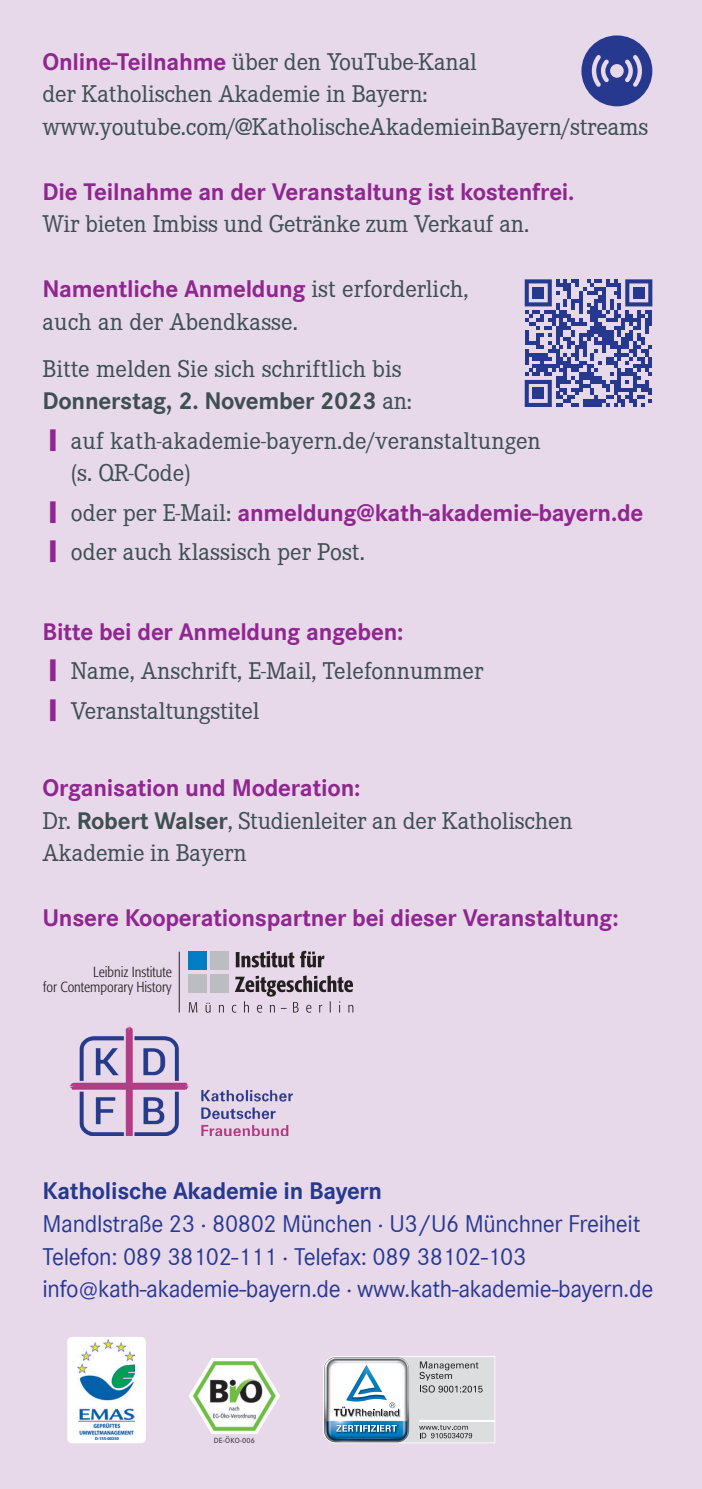
<style>
.page{position:relative;width:702px;height:1489px;background:#fff}
.page>*{position:absolute;margin:0;border:0;box-sizing:border-box;transform-origin:0 0}
.t1{font:25px/32.5px "Corporate E";letter-spacing:-.01em;color:#3d4f51}
.t2{font:700 25px "Corporate S";letter-spacing:-.01em;color:#90268f}
.t3{font:25px/32.5px "Corporate S";letter-spacing:-.015em;color:#27388f}
.t4{font:700 25px "Corporate S";letter-spacing:-.01em;color:#3d4f51}
.t5{font:700 25px "Corporate S";letter-spacing:-.01em;color:#27388f}
.t6{font:300 condensed 14.5px/15.5px "Formata";color:#231f20;text-align:right}
.t7{font:7.75px "Corporate S";letter-spacing:.025em;color:#231f20}
.s1{font-family:"Corporate S";font-weight:700;color:#90268f}
.s2{font-family:"Corporate E";font-weight:400;color:#3d4f51}
.s3{font-family:"Corporate E";font-weight:400}
.s4{color:#90268f}
.s5{font-family:"Corporate S";font-weight:700}
</style>
<div class="page">
<div style="left:0;top:0;width:702px;height:1488px;background:#e7d8ea"></div>
<svg style="left:524px;top:279px;width:128px;height:128px"></svg>
<div style="left:532px;top:287px;width:12px;height:12px;background:#27388f"></div>
<div style="left:633px;top:287px;width:11px;height:12px;background:#27388f"></div>
<div style="left:532px;top:387px;width:12px;height:12px;background:#27388f"></div>
<svg style="left:323px;top:1356px;width:172px;height:86px"></svg>
<img style="left:204px;top:1359px;width:7px;height:12px">
<div style="left:67px;top:1336px;width:79px;height:106px;background:#fff;border-radius:5px"></div>
<img style="left:77px;top:1339px;width:57px;height:100px">
<hr style="left:179px;top:951px;width:1px;height:61px;background:#231f20">
<div style="left:188px;top:973px;width:18px;height:19px;background:#bcbdc0"></div>
<div style="left:210px;top:973px;width:19px;height:19px;background:#bcbdc0"></div>
<div style="left:188px;top:951px;width:18px;height:19px;background:#007ec5"></div>
<div style="left:210px;top:951px;width:19px;height:19px;background:#bcbdc0"></div>
<svg style="left:236px;top:951px;width:58px;height:16px"></svg>
<svg style="left:300px;top:950px;width:24px;height:17px"></svg>
<svg style="left:189px;top:1002px;width:8px;height:10px"></svg>
<svg style="left:205px;top:1002px;width:5px;height:10px"></svg>
<svg style="left:219px;top:1004px;width:5px;height:8px"></svg>
<svg style="left:232px;top:975px;width:121px;height:37px"></svg>
<img style="left:69px;top:1026px;width:224px;height:109px">
<svg style="left:581px;top:35px;width:71px;height:71px"></svg>
<p class="t1" style="left:43px;top:45px;width:607px"><span class="s1">Online-Teilnahme</span> über den YouTube-Kanal<br>der Katholischen Akademie in Bayern: www.youtube.com/@KatholischeAkademieinBayern/streams</p>
<p class="t2" style="left:43px;top:174px;width:533px">Die Teilnahme an der Veranstaltung ist kostenfrei.</p>
<p class="t1" style="left:43px;top:207px;width:488px">Wir bieten Imbiss und Getränke zum Verkauf an.</p>
<p class="t2" style="left:43px;top:272px;width:427px">Namentliche Anmeldung <span class="s2">ist erforderlich,</span></p>
<p class="t1" style="left:43px;top:297px;width:360px;line-height:46.8px">auch an der Abendkasse.<br>Bitte melden Sie sich schriftlich bis</p>
<p class="t4" style="left:43px;top:383px;width:371px">Donnerstag, 2. November 2023 <span class="s3">an:</span></p>
<p class="t1" style="left:71px;top:423px;width:471px;text-indent:-21px"><span class="s4">■</span> auf kath-akademie-bayern.de/veranstaltungen (s. QR-Code)</p>
<p class="t2" style="left:50px;top:495px;width:595px">■ <span class="s2">oder per E-Mail:</span> anmeldung@kath-akademie-bayern.de</p>
<p class="t1" style="left:50px;top:535px;width:317px"><span class="s4">■</span> oder auch klassisch per Post.</p>
<p class="t2" style="left:43px;top:614px;width:362px">Bitte bei der Anmeldung angeben:</p>
<p class="t1" style="left:50px;top:654px;width:435px"><span class="s4">■</span> Name, Anschrift, E-Mail, Telefonnummer</p>
<p class="t1" style="left:50px;top:693px;width:211px"><span class="s4">■</span> Veranstaltungstitel</p>
<p class="t2" style="left:43px;top:770px;width:319px">Organisation und Moderation:</p>
<p class="t1" style="left:43px;top:803px;width:532px">Dr. <span class="s5">Robert Walser</span>, Studienleiter an der Katholischen<br>Akademie in Bayern</p>
<p class="t2" style="left:43px;top:900px;width:577px">Unsere Kooperationspartner bei dieser Veranstaltung:</p>
<p class="t6" style="left:43px;top:964px;width:130px">Leibniz Institute<br>for Contemporary History</p>
<p class="t5" style="left:43px;top:1173px;width:341px">Katholische Akademie in Bayern</p>
<p class="t3" style="left:43px;top:1206px;width:612px">Mandlstraße 23 · 80802 München · U3/U6 Münchner Freiheit<br>Telefon: 089 38102-111 · Telefax: 089 38102-103 info@kath-akademie-bayern.de · www.kath-akademie-bayern.de</p>
<p class="t7" style="left:214px;top:1435px;width:43px">DE-ÖKO-006</p>
</div>
